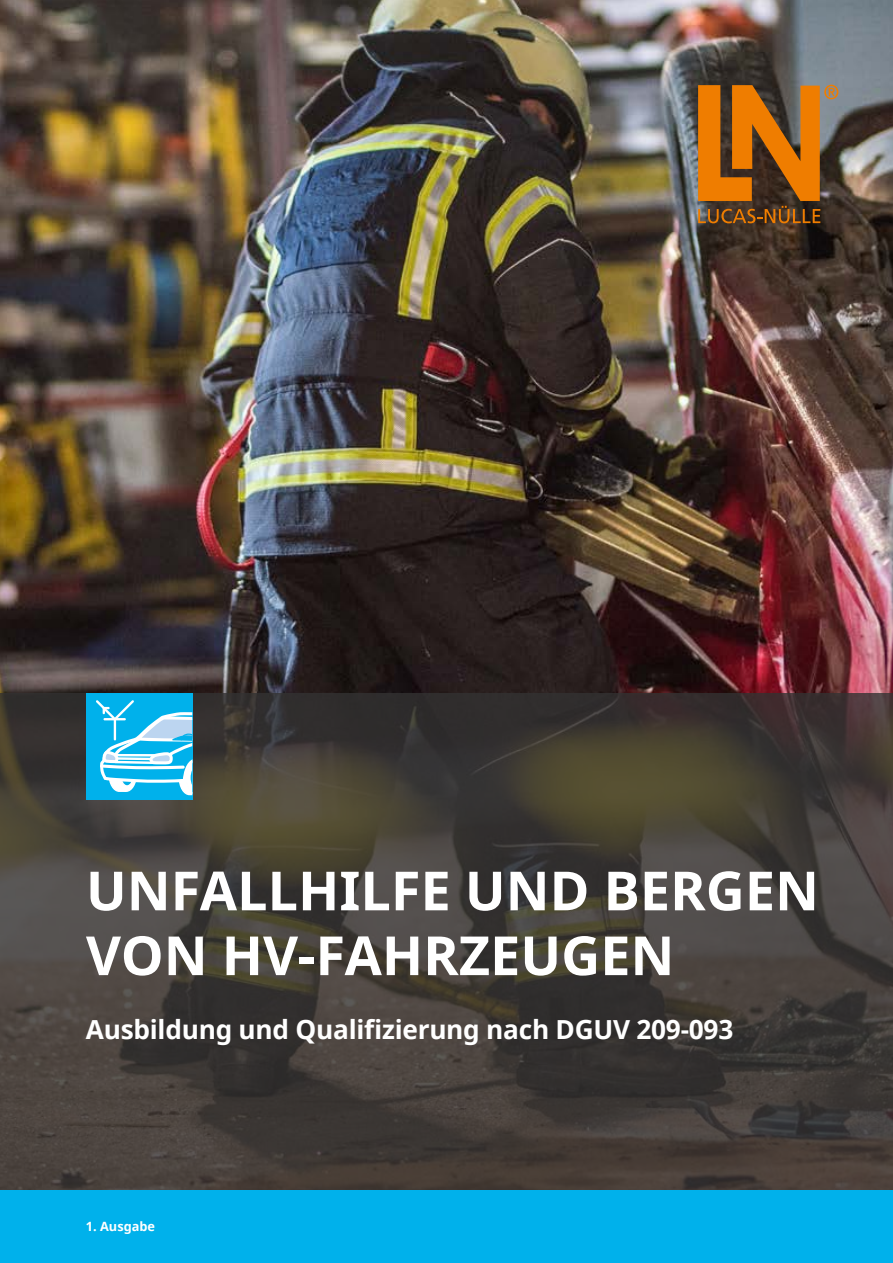
<style>
.page{position:relative;width:893px;height:1263px;background:#fff}
.page>*{position:absolute;margin:0;border:0;box-sizing:border-box;transform-origin:0 0}
.t1{font:700 54px/64.8px "Noto Sans";color:#fff}
.t2{font:700 26.25px "Noto Sans";letter-spacing:-.01em;color:#fff}
.t3{font:700 12.75px "Noto Sans";color:#fff}
</style>
<div class="page">
<img style="left:0;top:0;width:893px;height:693px">
<svg style="left:0;top:693px;width:893px;height:498px;background:#433e39"></svg>
<div style="left:0;top:1191px;width:893px;height:72px;background:#00b1eb"></div>
<div style="left:86px;top:693px;width:106px;height:106px;background:#00b1eb"></div>
<svg style="left:96px;top:700px;width:96px;height:95px"></svg>
<svg style="left:698px;top:85px;width:140px;height:138px;background:#9c5e1a"></svg>
<h1 class="t1" style="left:86px;top:857px;width:734px">UNFALLHILFE UND BERGEN<br>VON HV-FAHRZEUGEN</h1>
<p class="t2" style="left:86px;top:1011px;width:649px">Ausbildung und Qualifizierung nach DGUV 209-093</p>
<p class="t3" style="left:86px;top:1217px;width:71px">1. Ausgabe</p>
</div>
